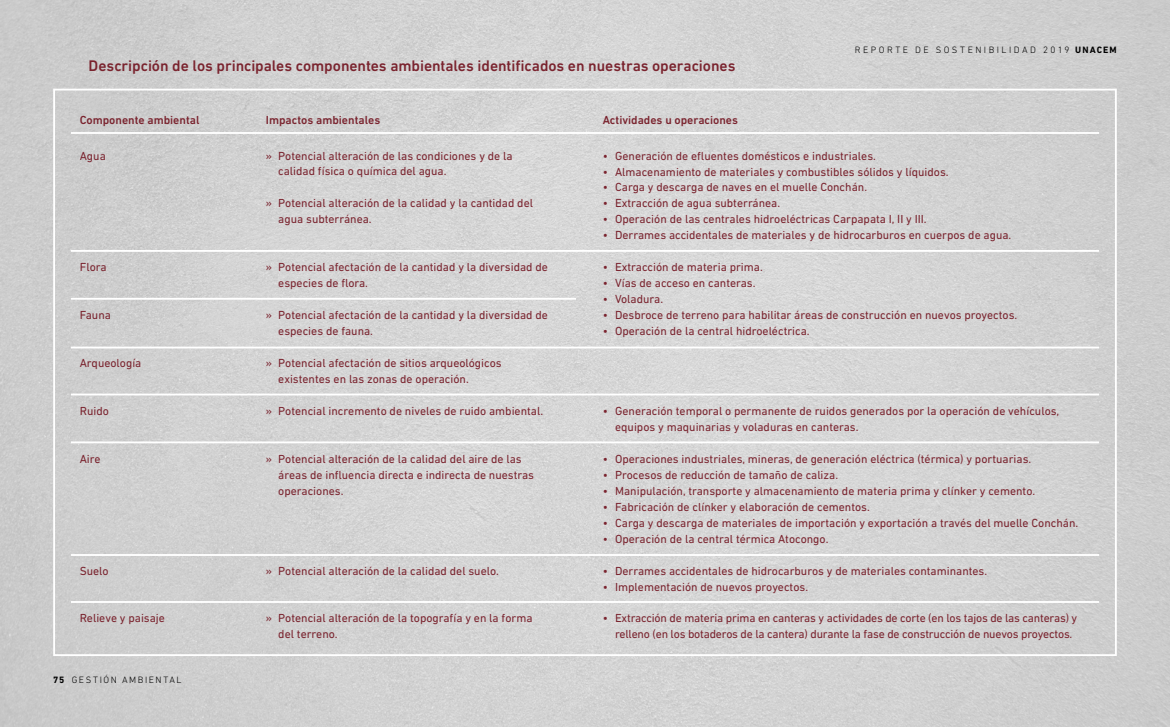
<style>
.page{position:relative;width:1170px;height:727px;background:#fff}
.page>*{position:absolute;margin:0;border:0;box-sizing:border-box;transform-origin:0 0}
.t1{font:500 15.62px "DIN Next LT Pro";letter-spacing:-.005em;color:#7a232e}
.t2{font:11.88px/16px "DIN Next LT Pro";color:#7a232e}
.t3{font:500 11.88px "DIN Next LT Pro";color:#7a232e}
.t4{font:300 9.38px "DIN Next LT Pro";letter-spacing:.26em;color:#000}
.t5{font:300 9.38px "DIN Next LT Pro";letter-spacing:.165em;color:#000}
.s1{font-weight:700}
</style>
<div class="page">
<img style="left:0;top:0;width:1169px;height:726px">
<hr style="left:71px;top:132px;width:1027px;height:2px;background:#fff">
<hr style="left:71px;top:250px;width:1027px;height:2px;background:#fff">
<hr style="left:71px;top:298px;width:505px;height:1px;background:#fff">
<hr style="left:71px;top:346px;width:1027px;height:2px;background:#fff">
<hr style="left:71px;top:393px;width:1027px;height:2px;background:#fff">
<hr style="left:71px;top:441px;width:1027px;height:2px;background:#fff">
<hr style="left:71px;top:554px;width:1027px;height:1px;background:#fff">
<hr style="left:71px;top:601px;width:1027px;height:1px;background:#fff">
<h1 class="t1" style="left:89px;top:56px;width:648px">Descripción de los principales componentes ambientales identificados en nuestras operaciones</h1>
<p class="t4" style="left:854px;top:45px;width:263px">REPORTE DE SOSTENIBILIDAD 2019 <span class="s1">UNACEM</span></p>
<p class="t3" style="left:80px;top:113px;width:121px">Componente ambiental</p>
<p class="t2" style="left:80px;top:147px;width:28px">Agua</p>
<p class="t2" style="left:80px;top:259px;width:28px">Flora</p>
<p class="t2" style="left:80px;top:307px;width:33px">Fauna</p>
<p class="t2" style="left:80px;top:355px;width:63px">Arqueología</p>
<p class="t2" style="left:80px;top:402px;width:31px">Ruido</p>
<p class="t2" style="left:80px;top:450px;width:22px">Aire</p>
<p class="t2" style="left:80px;top:562px;width:30px">Suelo</p>
<p class="t2" style="left:80px;top:610px;width:87px">Relieve y paisaje</p>
<p class="t5" style="left:53px;top:674px;width:130px"><span class="s1">75</span> GESTIÓN AMBIENTAL</p>
<p class="t3" style="left:266px;top:113px;width:116px">Impactos ambientales</p>
<p class="t2" style="left:278px;top:147px;width:236px;text-indent:-12px">» Potencial alteración de las condiciones y de la calidad física o química del agua.</p>
<p class="t2" style="left:278px;top:195px;width:256px;text-indent:-12px">» Potencial alteración de la calidad y la cantidad del agua subterránea.</p>
<p class="t2" style="left:278px;top:259px;width:271px;text-indent:-12px">» Potencial afectación de la cantidad y la diversidad de especies de flora.</p>
<p class="t2" style="left:278px;top:307px;width:271px;text-indent:-12px">» Potencial afectación de la cantidad y la diversidad de especies de fauna.</p>
<p class="t2" style="left:278px;top:355px;width:225px;text-indent:-12px">» Potencial afectación de sitios arqueológicos existentes en las zonas de operación.</p>
<p class="t2" style="left:266px;top:402px;width:279px">» Potencial incremento de niveles de ruido ambiental.</p>
<p class="t2" style="left:278px;top:450px;width:257px;text-indent:-12px">» Potencial alteración de la calidad del aire de las áreas de influencia directa e indirecta de nuestras operaciones.</p>
<p class="t2" style="left:266px;top:562px;width:234px">» Potencial alteración de la calidad del suelo.</p>
<p class="t2" style="left:278px;top:610px;width:256px;text-indent:-12px">» Potencial alteración de la topografía y en la forma del terreno.</p>
<p class="t3" style="left:602px;top:113px;width:137px">Actividades u operaciones</p>
<p class="t2" style="left:602px;top:147px;width:275px">• Generación de efluentes domésticos e industriales.</p>
<p class="t2" style="left:602px;top:163px;width:347px">• Almacenamiento de materiales y combustibles sólidos y líquidos.</p>
<p class="t2" style="left:602px;top:179px;width:266px">• Carga y descarga de naves en el muelle Conchán.</p>
<p class="t2" style="left:602px;top:195px;width:179px">• Extracción de agua subterránea.</p>
<p class="t2" style="left:602px;top:211px;width:325px">• Operación de las centrales hidroeléctricas Carpapata I, II y III.</p>
<p class="t2" style="left:602px;top:227px;width:410px">• Derrames accidentales de materiales y de hidrocarburos en cuerpos de agua.</p>
<p class="t2" style="left:602px;top:259px;width:162px">• Extracción de materia prima.</p>
<p class="t2" style="left:602px;top:275px;width:154px">• Vías de acceso en canteras.</p>
<p class="t2" style="left:602px;top:291px;width:62px">• Voladura.</p>
<p class="t2" style="left:602px;top:307px;width:416px">• Desbroce de terreno para habilitar áreas de construcción en nuevos proyectos.</p>
<p class="t2" style="left:602px;top:323px;width:208px">• Operación de la central hidroeléctrica.</p>
<p class="t2" style="left:615px;top:402px;width:445px;text-indent:-12px">• Generación temporal o permanente de ruidos generados por la operación de vehículos, equipos y maquinarias y voladuras en canteras.</p>
<p class="t2" style="left:602px;top:450px;width:430px">• Operaciones industriales, mineras, de generación eléctrica (térmica) y portuarias.</p>
<p class="t2" style="left:602px;top:466px;width:237px">• Procesos de reducción de tamaño de caliza.</p>
<p class="t2" style="left:602px;top:482px;width:434px">• Manipulación, transporte y almacenamiento de materia prima y clínker y cemento.</p>
<p class="t2" style="left:602px;top:498px;width:268px">• Fabricación de clínker y elaboración de cementos.</p>
<p class="t2" style="left:602px;top:514px;width:477px">• Carga y descarga de materiales de importación y exportación a través del muelle Conchán.</p>
<p class="t2" style="left:602px;top:530px;width:227px">• Operación de la central térmica Atocongo.</p>
<p class="t2" style="left:602px;top:562px;width:386px">• Derrames accidentales de hidrocarburos y de materiales contaminantes.</p>
<p class="t2" style="left:602px;top:578px;width:207px">• Implementación de nuevos proyectos.</p>
<p class="t2" style="left:615px;top:610px;width:463px;text-indent:-12px">• Extracción de materia prima en canteras y actividades de corte (en los tajos de las canteras) y relleno (en los botaderos de la cantera) durante la fase de construcción de nuevos proyectos.</p>
</div>
